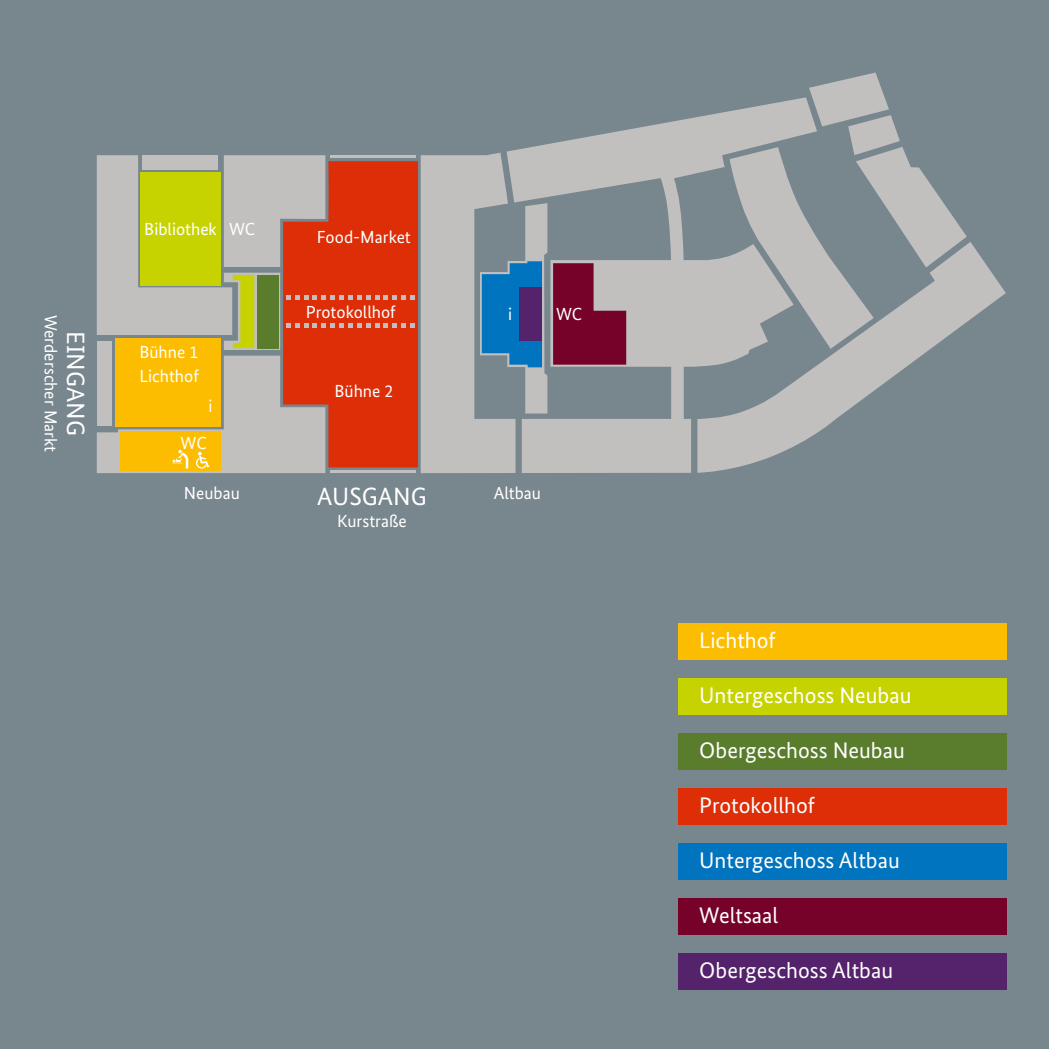
<style>
.page{position:relative;width:1049px;height:1049px;background:#78868e}
.page>*{position:absolute;margin:0;border:0;box-sizing:border-box;transform-origin:0 0}
.Karte_groß{font:25px "Bundes Sans";color:#fff}
.Legende{font:22.5px "Bundes Sans";color:#fff}
.Karte_klein{font:17.5px "Bundes Sans";color:#fff}
</style>
<div class="page">
<svg style="left:809px;top:73px;width:158px;height:169px"></svg>
<svg style="left:817px;top:242px;width:189px;height:191px"></svg>
<svg style="left:507px;top:97px;width:310px;height:376px;fill:#c1c0bf"></svg>
<svg style="left:553px;top:263px;width:73px;height:102px;background:#862a49"></svg>
<div style="left:678px;top:623px;width:328px;height:37px;background:#fcbd00"></div>
<div style="left:678px;top:678px;width:328px;height:37px;background:#c7d300"></div>
<div style="left:678px;top:733px;width:328px;height:37px;background:#5a7d2d"></div>
<div style="left:678px;top:788px;width:328px;height:37px;background:#dd2e08"></div>
<div style="left:678px;top:843px;width:328px;height:37px;background:#0074be"></div>
<div style="left:678px;top:898px;width:328px;height:37px;background:#760229"></div>
<div style="left:678px;top:953px;width:328px;height:37px;background:#55236b"></div>
<svg style="left:97px;top:153px;width:450px;height:320px;background:#bd956e"></svg>
<p class="Karte_klein" style="left:61px;top:315px;width:139px;rotate:90deg">Werderscher Markt</p>
<p class="Karte_groß" style="left:91px;top:331px;width:106px;rotate:90deg">EINGANG</p>
<p class="Karte_klein" style="left:144px;top:218px;width:74px">Bibliothek</p>
<p class="Karte_klein" style="left:229px;top:218px;width:28px">WC</p>
<p class="Karte_klein" style="left:139px;top:342px;width:60px">Bühne 1</p>
<p class="Karte_klein" style="left:139px;top:365px;width:61px">Lichthof</p>
<p class="Karte_klein" style="left:208px;top:395px;width:6px">i</p>
<p class="Karte_klein" style="left:181px;top:432px;width:28px">WC</p>
<p class="Karte_klein" style="left:317px;top:227px;width:95px">Food-Market</p>
<p class="Karte_klein" style="left:306px;top:301px;width:92px">Protokollhof</p>
<p class="Karte_klein" style="left:334px;top:380px;width:60px">Bühne 2</p>
<p class="Karte_klein" style="left:508px;top:303px;width:6px">i</p>
<p class="Karte_klein" style="left:556px;top:303px;width:28px">WC</p>
<p class="Karte_klein" style="left:184px;top:482px;width:57px">Neubau</p>
<p class="Karte_klein" style="left:494px;top:482px;width:49px">Altbau</p>
<p class="Karte_groß" style="left:317px;top:481px;width:111px">AUSGANG</p>
<p class="Karte_klein" style="left:337px;top:511px;width:71px">Kurstraße</p>
<p class="Legende" style="left:699px;top:626px;width:78px">Lichthof</p>
<p class="Legende" style="left:699px;top:681px;width:214px">Untergeschoss Neubau</p>
<p class="Legende" style="left:699px;top:736px;width:207px">Obergeschoss Neubau</p>
<p class="Legende" style="left:699px;top:791px;width:117px">Protokollhof</p>
<p class="Legende" style="left:699px;top:846px;width:202px">Untergeschoss Altbau</p>
<p class="Legende" style="left:699px;top:901px;width:80px">Weltsaal</p>
<p class="Legende" style="left:699px;top:956px;width:195px">Obergeschoss Altbau</p>
</div>
